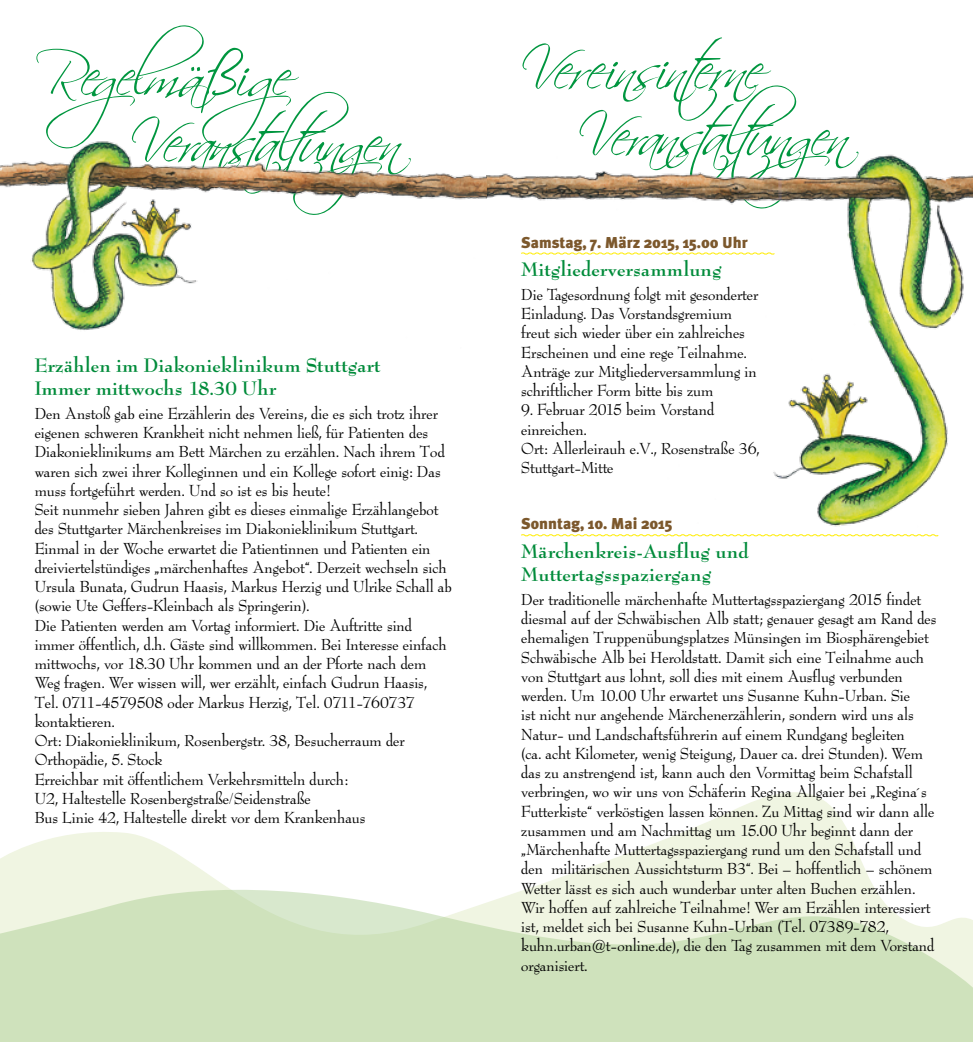
<style>
.page{position:relative;width:973px;height:1042px;background:#fff}
.page>*{position:absolute;margin:0;border:0;box-sizing:border-box;transform-origin:0 0}
.t1{font:57.75px/66.5px "Scriptina";letter-spacing:-.075em;color:#00963f}
.t2{font:700 19.25px/23.1px "Bernhard Modern BQ";color:#008b3a}
.t3{font:15.75px/19.2px "Bernhard Modern BQ";color:#000}
.t4{font:900 15.75px "Meta Plus";color:#7c582c}
</style>
<div class="page">
<img style="left:486px;top:154px;width:486px;height:382px">
<svg style="left:0;top:792px;width:862px;height:71px"></svg>
<svg style="left:0;top:863px;width:972px;height:179px;background:#dbe9cb"></svg>
<svg style="left:520px;top:252px;width:255px;height:3px"></svg>
<svg style="left:520px;top:534px;width:418px;height:3px"></svg>
<img style="left:0;top:141px;width:486px;height:189px">
<h1 class="t1" style="left:130px;top:42px;width:299px;text-indent:-95px">Regelmäßige<br>Veranstaltungen</h1>
<p class="t2" style="left:35px;top:353px;width:347px">Erzählen im Diakonieklinikum Stuttgart<br>Immer mittwochs 18.30 Uhr</p>
<p class="t3" style="left:35px;top:404px;width:418px">Den Anstoß gab eine Erzählerin des Vereins, die es sich trotz ihrer eigenen schweren Krankheit nicht nehmen ließ, für Patienten des Diakonieklinikums am Bett Märchen zu erzählen. Nach ihrem Tod waren sich zwei ihrer Kolleginnen und ein Kollege sofort einig: Das muss fortgeführt werden. Und so ist es bis heute!<br>Seit nunmehr sieben Jahren gibt es dieses einmalige Erzählangebot des Stuttgarter Märchenkreises im Diakonieklinikum Stuttgart.<br>Einmal in der Woche erwartet die Patientinnen und Patienten ein dreiviertelstündiges „märchenhaftes Angebot“. Derzeit wechseln sich Ursula Bunata, Gudrun Haasis, Markus Herzig und Ulrike Schall ab (sowie Ute Geffers-Kleinbach als Springerin).<br>Die Patienten werden am Vortag informiert. Die Auftritte sind immer öffentlich, d.h. Gäste sind willkommen. Bei Interesse einfach mittwochs, vor 18.30 Uhr kommen und an der Pforte nach dem Weg fragen. Wer wissen will, wer erzählt, einfach Gudrun Haasis, Tel. 0711-4579508 oder Markus Herzig, Tel. 0711-760737 kontaktieren.<br>Ort: Diakonieklinikum, Rosenbergstr. 38, Besucherraum der Orthopädie, 5. Stock<br>Erreichbar mit öffentlichem Verkehrsmitteln durch:<br>U2, Haltestelle Rosenbergstraße/Seidenstraße<br>Bus Linie 42, Haltestelle direkt vor dem Krankenhaus</p>
<h1 class="t1" style="left:577px;top:35px;width:299px;text-indent:-57px">Vereinsinterne<br>Veranstaltungen</h1>
<p class="t4" style="left:521px;top:233px;width:228px">Samstag, 7. März 2015, 15.00 Uhr</p>
<p class="t2" style="left:521px;top:258px;width:202px">Mitgliederversammlung</p>
<p class="t3" style="left:521px;top:285px;width:238px">Die Tagesordnung folgt mit gesonderter Einladung. Das Vorstandsgremium freut sich wieder über ein zahlreiches Erscheinen und eine rege Teilnahme.<br>Anträge zur Mitgliederversammlung in schriftlicher Form bitte bis zum</p>
<p class="t3" style="left:521px;top:400px;width:240px">9. Februar 2015 beim Vorstand einreichen.<br>Ort: Allerleirauh e.V., Rosenstraße 36,<br>Stuttgart-Mitte</p>
<p class="t4" style="left:521px;top:515px;width:152px">Sonntag, 10. Mai 2015</p>
<p class="t2" style="left:521px;top:539px;width:229px">Märchenkreis-Ausflug und<br>Muttertagsspaziergang</p>
<p class="t3" style="left:521px;top:590px;width:416px">Der traditionelle märchenhafte Muttertagsspaziergang 2015 findet diesmal auf der Schwäbischen Alb statt; genauer gesagt am Rand des ehemaligen Truppenübungsplatzes Münsingen im Biosphärengebiet Schwäbische Alb bei Heroldstatt. Damit sich eine Teilnahme auch von Stuttgart aus lohnt, soll dies mit einem Ausflug verbunden werden. Um 10.00 Uhr erwartet uns Susanne Kuhn-Urban. Sie<br>ist nicht nur angehende Märchenerzählerin, sondern wird uns als Natur- und Landschaftsführerin auf einem Rundgang begleiten<br>(ca. acht Kilometer, wenig Steigung, Dauer ca. drei Stunden). Wem das zu anstrengend ist, kann auch den Vormittag beim Schafstall verbringen, wo wir uns von Schäferin Regina Allgaier bei „Regina´s Futterkiste“ verköstigen lassen können. Zu Mittag sind wir dann alle zusammen und am Nachmittag um 15.00 Uhr beginnt dann der „Märchenhafte Muttertagsspaziergang rund um den Schafstall und den militärischen Aussichtsturm B3“. Bei – hoffentlich – schönem Wetter lässt es sich auch wunderbar unter alten Buchen erzählen.<br>Wir hoffen auf zahlreiche Teilnahme! Wer am Erzählen interessiert ist, meldet sich bei Susanne Kuhn-Urban (Tel. 07389-782, kuhn.urban@t-online.de), die den Tag zusammen mit dem Vorstand organisiert.</p>
</div>
